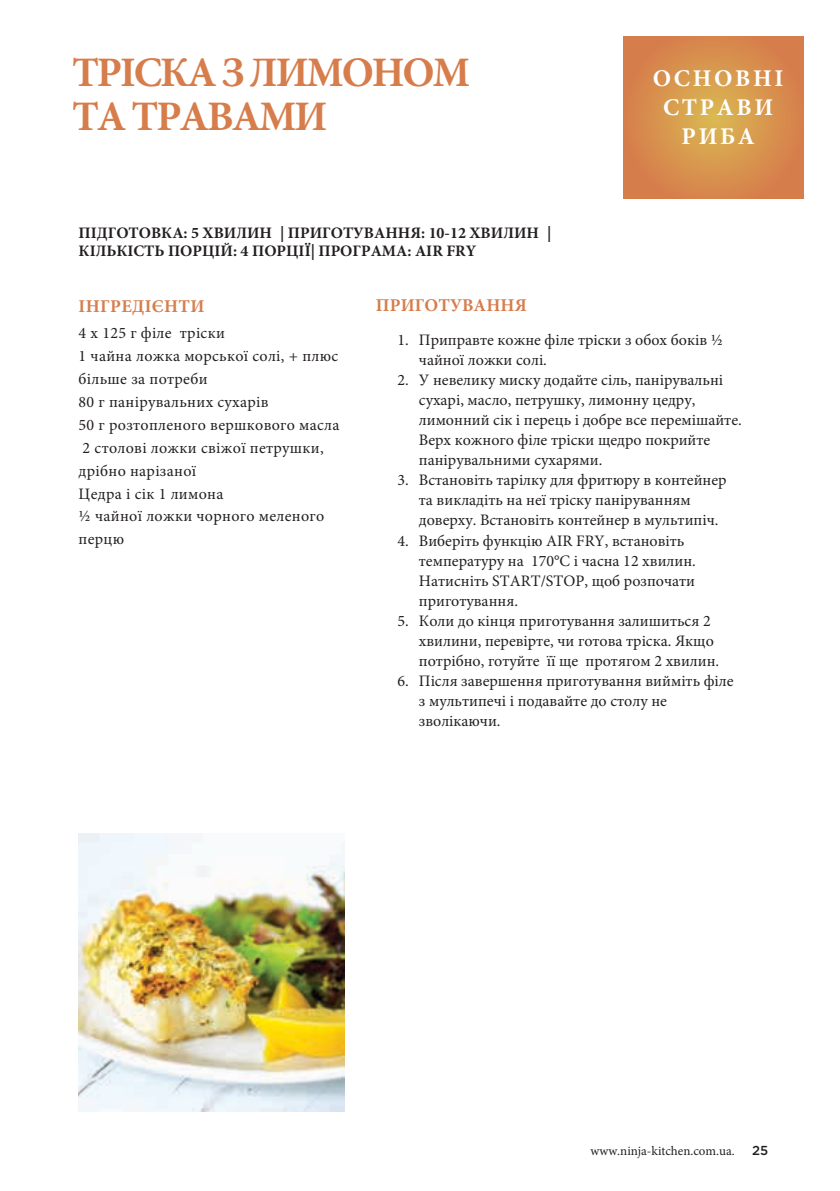
<style>
.page{position:relative;width:840px;height:1191px;background:#fff}
.page>*{position:absolute;margin:0;border:0;box-sizing:border-box;transform-origin:0 0}
.t1{font:700 42px/44px "Minion Pro";letter-spacing:-.05em;color:#d67d4b}
.t2{font:700 24px/28.8px "Minion Pro";letter-spacing:.11em;color:#fff;text-align:center}
.t3{font:700 18px "Minion Pro";letter-spacing:.005em;color:#d67d4b}
.t4{font:16px/20px "Minion Pro";color:#231f20}
.t5{font:16px/22.8px "Minion Pro";letter-spacing:.02em;color:#231f20}
.t6{font:700 16px/18px "Minion Pro";color:#231f20}
.t7{font:13px "Minion Pro";color:#231f20}
.t8{font:500 13px "Gotham";color:#231f20}
</style>
<div class="page">
<svg style="left:623px;top:36px;width:180px;height:162px;background:#d78f4d"></svg>
<img style="left:79px;top:834px;width:266px;height:277px">
<h1 class="t1" style="left:72px;top:50px;width:399px">ТРІСКА З ЛИМОНОМ<br>ТА ТРАВАМИ</h1>
<p class="t6" style="left:79px;top:224px;width:474px">ПІДГОТОВКА: 5 ХВИЛИН | ПРИГОТУВАННЯ: 10-12 ХВИЛИН |<br>КІЛЬКІСТЬ ПОРЦІЙ: 4 ПОРЦІЇ| ПРОГРАМА: AIR FRY</p>
<h2 class="t2" style="left:652px;top:64px;width:132px">ОСНОВНІ<br>СТРАВИ<br>РИБА</h2>
<p class="t3" style="left:79px;top:293px;width:127px">ІНГРЕДІЄНТИ</p>
<p class="t5" style="left:79px;top:322px;width:262px">4 х 125 г філе тріски<br>1 чайна ложка морської солі, + плюс більше за потреби<br>80 г панірувальних сухарів<br>50 г розтопленого вершкового масла<br>2 столові ложки свіжої петрушки, дрібно нарізаної<br>Цедра і сік 1 лимона<br>½ чайної ложки чорного меленого перцю</p>
<p class="t3" style="left:376px;top:292px;width:152px">ПРИГОТУВАННЯ</p>
<p class="t4" style="left:418px;top:330px;width:305px;text-indent:-21px">1. Приправте кожне філе тріски з обох боків ½ чайної ложки солі.</p>
<p class="t4" style="left:418px;top:370px;width:324px;text-indent:-21px">2. У невелику миску додайте сіль, панірувальні сухарі, масло, петрушку, лимонну цедру, лимонний сік і перець і добре все перемішайте.<br>Верх кожного філе тріски щедро покрийте панірувальними сухарями.</p>
<p class="t4" style="left:418px;top:470px;width:309px;text-indent:-21px">3. Встановіть тарілку для фритюру в контейнер та викладіть на неї тріску паніруванням доверху. Встановіть контейнер в мультипіч.</p>
<p class="t4" style="left:418px;top:530px;width:278px;text-indent:-21px">4. Виберіть функцію AIR FRY, встановіть температуру на 170°C і часна 12 хвилин.<br>Натисніть START/STOP, щоб розпочати приготування.</p>
<p class="t4" style="left:418px;top:610px;width:301px;text-indent:-21px">5. Коли до кінця приготування залишиться 2 хвилини, перевірте, чи готова тріска. Якщо потрібно, готуйте її ще протягом 2 хвилин.</p>
<p class="t4" style="left:418px;top:670px;width:316px;text-indent:-21px">6. Після завершення приготування вийміть філе з мультипечі і подавайте до столу не зволікаючи.</p>
<p class="t7" style="left:590px;top:1142px;width:145px">www.ninja-kitchen.com.ua.</p>
<p class="t8" style="left:751px;top:1142px;width:18px">25</p>
</div>
